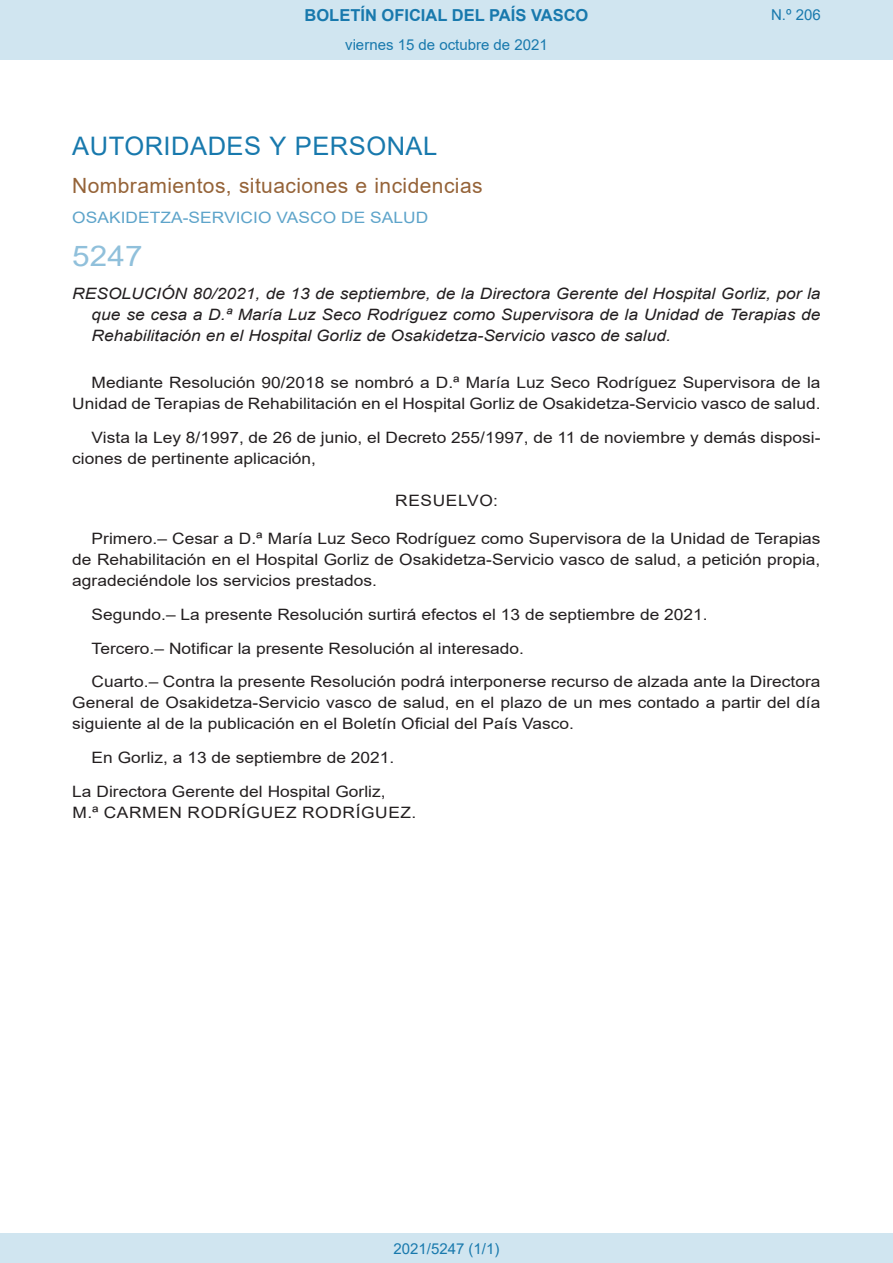
<style>
.page{position:relative;width:893px;height:1263px;background:#fff}
.page>*{position:absolute;margin:0;border:0;box-sizing:border-box;transform-origin:0 0}
.BOPVOrden{font:28.5px "Arial";color:#90c0db;scale:1.11 1}
.BOPVSeccion{font:25.5px "Arial";letter-spacing:.02em;color:#1879ad}
.BOPVSubseccion{font:21px "Arial";letter-spacing:.02em;color:#956338}
.t1{font:700 16.5px "Arial";color:#1879ad}
.BOPVDetalle{font:15.6px/21px "Arial";color:#231f20;text-align:justify;scale:1.11 1}
.BOPVTitulo{font:italic 15.6px/21px "Arial";color:#231f20;text-align:justify;scale:1.11 1}
.BOPVFirmaPuesto{font:15.6px "Arial";color:#231f20;scale:1.11 1}
.BOPVOrganismo{font:15.6px "Arial";letter-spacing:.005em;color:#5ea4ca;scale:1.11 1}
.BOPVFirmaLugFec{font:15.6px "Arial";color:#231f20;scale:1.11 1}
.BOPVFirmaNombre{font:15.6px "Arial";letter-spacing:.035em;color:#231f20;scale:1.11 1}
.BOPVClave{font:15.6px "Arial";letter-spacing:.035em;color:#231f20;scale:1.11 1}
.Paginacion_Centro{font:15px "Arial";color:#1879ad}
</style>
<div class="page">
<div style="left:0;top:0;width:893px;height:60px;background:#d0e5f0"></div>
<div style="left:0;top:1233px;width:893px;height:30px;background:#d0e5f0"></div>
<p class="t1" style="left:305px;top:3px;width:285px">BOLETÍN OFICIAL DEL PAÍS VASCO</p>
<p class="Paginacion_Centro" style="left:345px;top:35px;width:204px">viernes 15 de octubre de 2021</p>
<p class="Paginacion_Centro" style="left:771px;top:5px;width:51px">N.º 206</p>
<p class="BOPVSeccion" style="left:72px;top:128px;width:367px">AUTORIDADES Y PERSONAL</p>
<p class="BOPVSubseccion" style="left:72px;top:171px;width:412px">Nombramientos, situaciones e incidencias</p>
<p class="BOPVOrganismo" style="left:72px;top:207px;width:322px">OSAKIDETZA-SERVICIO VASCO DE SALUD</p>
<p class="BOPVOrden" style="left:72px;top:236px;width:65px">5247</p>
<p class="BOPVTitulo" style="left:92px;top:284px;width:658px;text-indent:-19px">RESOLUCIÓN 80/2021, de 13 de septiembre, de la Directora Gerente del Hospital Gorliz, por la que se cesa a D.ª María Luz Seco Rodríguez como Supervisora de la Unidad de Terapias de Rehabilitación en el Hospital Gorliz de Osakidetza-Servicio vasco de salud.</p>
<p class="BOPVDetalle" style="left:72px;top:372px;width:676px;text-align:right">Mediante Resolución 90/2018 se nombró a D.ª María Luz Seco Rodríguez Supervisora de la<br>Unidad de Terapias de Rehabilitación en el Hospital Gorliz de Osakidetza-Servicio vasco de salud.</p>
<p class="BOPVDetalle" style="left:72px;top:427px;width:676px;text-indent:19px">Vista la Ley 8/1997, de 26 de junio, el Decreto 255/1997, de 11 de noviembre y demás disposi&shy;ciones de pertinente aplicación,</p>
<p class="BOPVClave" style="left:395px;top:490px;width:94px">RESUELVO:</p>
<p class="BOPVDetalle" style="left:72px;top:528px;width:676px;text-indent:19px">Primero.– Cesar a D.ª María Luz Seco Rodríguez como Supervisora de la Unidad de Terapias de Rehabilitación en el Hospital Gorliz de Osakidetza-Servicio vasco de salud, a petición propia, agradeciéndole los servicios prestados.</p>
<p class="BOPVDetalle" style="left:92px;top:604px;width:557px">Segundo.– La presente Resolución surtirá efectos el 13 de septiembre de 2021.</p>
<p class="BOPVDetalle" style="left:92px;top:637px;width:391px">Tercero.– Notificar la presente Resolución al interesado.</p>
<p class="BOPVDetalle" style="left:72px;top:671px;width:676px;text-indent:19px">Cuarto.– Contra la presente Resolución podrá interponerse recurso de alzada ante la Directora General de Osakidetza-Servicio vasco de salud, en el plazo de un mes contado a partir del día siguiente al de la publicación en el Boletín Oficial del País Vasco.</p>
<p class="BOPVFirmaLugFec" style="left:92px;top:747px;width:274px">En Gorliz, a 13 de septiembre de 2021.</p>
<p class="BOPVFirmaPuesto" style="left:72px;top:780px;width:284px">La Directora Gerente del Hospital Gorliz,</p>
<p class="BOPVFirmaNombre" style="left:73px;top:801px;width:311px">M.ª CARMEN RODRÍGUEZ RODRÍGUEZ.</p>
<p class="Paginacion_Centro" style="left:393px;top:1238px;width:107px">2021/5247 (1/1)</p>
</div>
